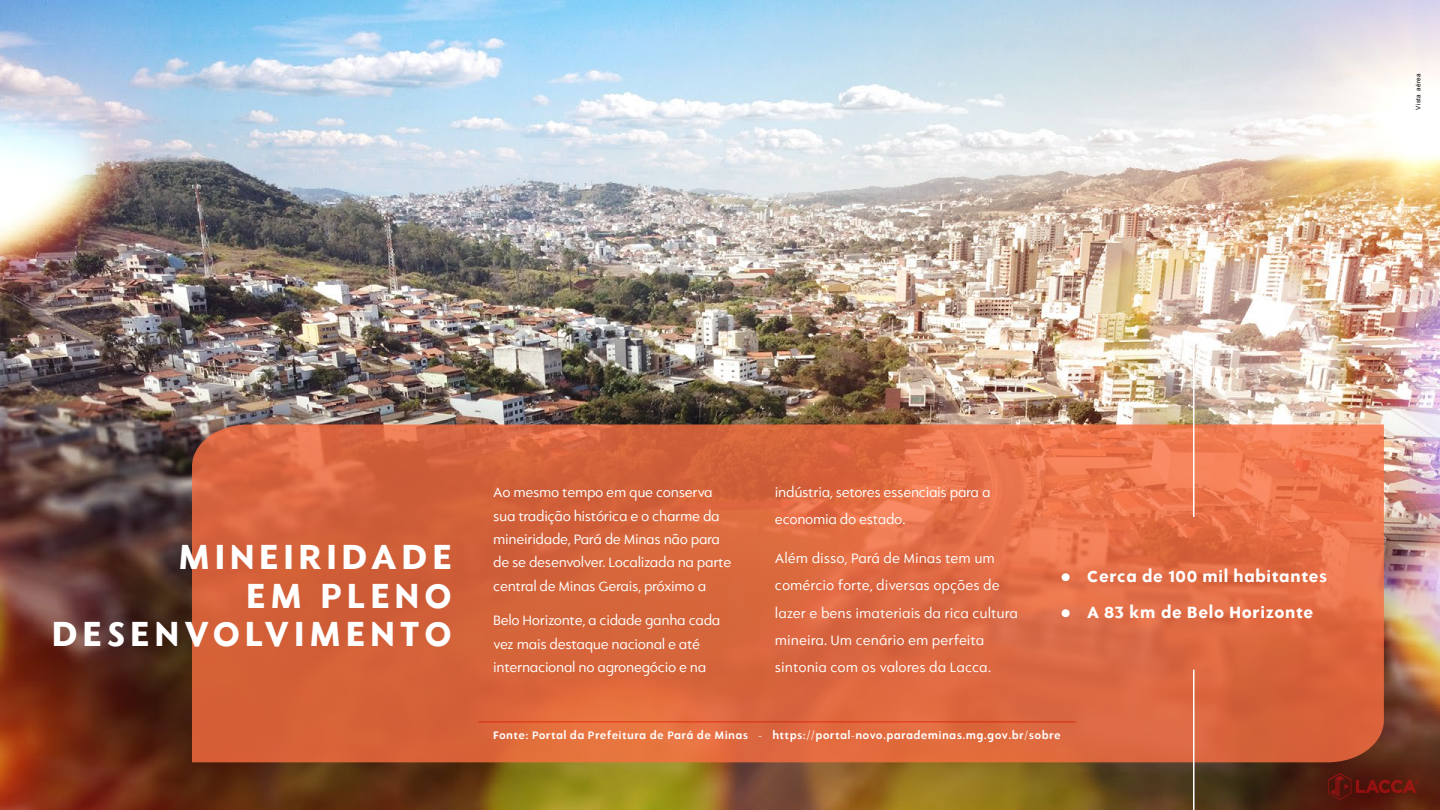
<style>
.page{position:relative;width:1440px;height:810px;background:#fff}
.page>*{position:absolute;margin:0;border:0;box-sizing:border-box;transform-origin:0 0}
.t1{font:38.55px/38.5px "PGF Now Bold";letter-spacing:.17em;color:#fff;text-align:right}
.t2{font:18px "PGF Now Bold";letter-spacing:.075em;color:#fff}
.t3{font:15px/23.4px "PGF Now Book";letter-spacing:.02em;color:#fff}
.t4{font:15px/27.3px "PGF Now Book";letter-spacing:.04em;color:#fff}
.t5{font:12px "PGF Now Medium";letter-spacing:.08em;color:#fff}
.t6{font:6.3px "Arial";letter-spacing:.08em;color:#000}
</style>
<div class="page">
<img style="left:0;top:0;width:1440px;height:810px">
<svg style="left:192px;top:424px;width:1192px;height:338px;background:#db6840"></svg>
<hr style="left:1193px;top:338px;width:1px;height:179px;background:#fff">
<hr style="left:1193px;top:670px;width:1px;height:140px;background:#fff">
<hr style="left:478px;top:722px;width:598px;height:1px;background:#fa6f42">
<svg style="left:1328px;top:773px;width:91px;height:27px;background:#5f170d"></svg>
<p class="t6" style="left:1414px;top:110px;width:38px;rotate:-90deg">Vista aérea</p>
<h1 class="t1" style="left:53px;top:538px;width:400px">MINEIRIDADE<br>EM PLENO<br>DESENVOLVIMENTO</h1>
<p class="t3" style="left:494px;top:481px;width:239px">Ao mesmo tempo em que conserva sua tradição histórica e o charme da mineiridade, Pará de Minas não para de se desenvolver. Localizada na parte central de Minas Gerais, próximo a</p>
<p class="t3" style="left:494px;top:609px;width:228px">Belo Horizonte, a cidade ganha cada vez mais destaque nacional e até internacional no agronegócio e na</p>
<p class="t3" style="left:775px;top:479px;width:216px;line-height:27.3px">indústria, setores essenciais para a economia do estado.</p>
<p class="t4" style="left:775px;top:544px;width:244px">Além disso, Pará de Minas tem um comércio forte, diversas opções de lazer e bens imateriais da rica cultura mineira. Um cenário em perfeita sintonia com os valores da Lacca.</p>
<p class="t2" style="left:1060px;top:565px;width:268px">• Cerca de 100 mil habitantes</p>
<p class="t2" style="left:1060px;top:602px;width:254px">• A 83 km de Belo Horizonte</p>
<p class="t5" style="left:494px;top:728px;width:568px">Fonte: Portal da Prefeitura de Pará de Minas - https://portal-novo.parademinas.mg.gov.br/sobre</p>
</div>
